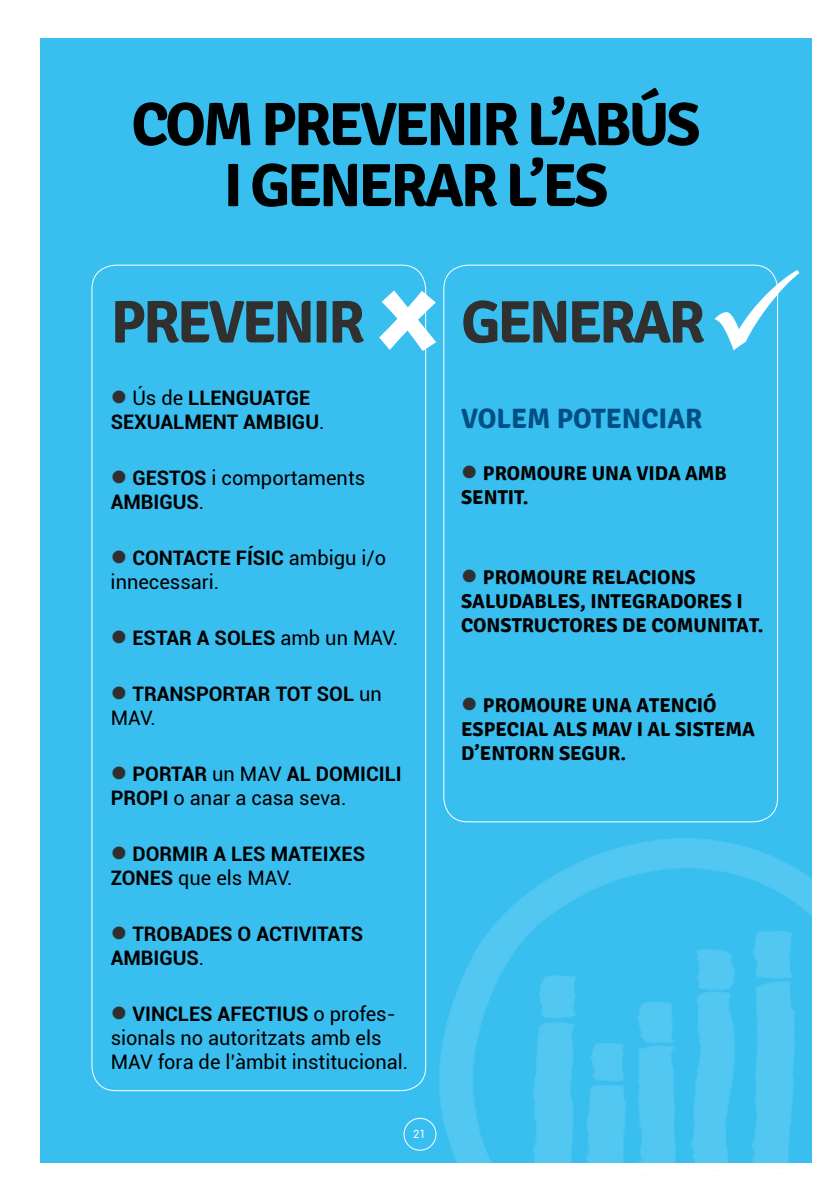
<style>
.page{position:relative;width:840px;height:1191px;background:#fff}
.page>*{position:absolute;margin:0;border:0;box-sizing:border-box;transform-origin:0 0}
.t1{font:108px "Brady Bunch Remastered";color:#fff}
.t2{font:700 61px/61px "Signika";letter-spacing:-.05em;color:#000;text-align:center}
.t3{font:700 60px "Signika";letter-spacing:-.05em;color:#303030}
.t4{font:700 28px "Signika";color:#004f84}
.t5{font:700 20px/24px "Roboto";color:#000}
.t6{font:700 20px/24px "Signika";color:#000}
.t7{font:20px/24px "Roboto";color:#000}
.t8{font:11.2px "Roboto";color:#fff}
.s1{color:#303030}
.s2{font-weight:400}
.s3{font-weight:700}
</style>
<div class="page">
<div style="left:40px;top:38px;width:771px;height:1124px;background:#38bff0"></div>
<img style="left:403px;top:807px;width:409px;height:356px">
<div style="left:403px;top:1118px;width:33px;height:32px;border:1px solid #fff;border-radius:50%"></div>
<svg style="left:765px;top:268px;width:14px;height:82px"></svg>
<h2 class="t2" style="left:131px;top:95px;width:570px">COM PREVENIR L’ABÚS<br>I GENERAR L’ES</h2>
<h1 class="t1" style="left:380px;top:259px;width:58px">x</h1>
<h3 class="t3" style="left:111px;top:286px;width:256px">PREVENIR</h3>
<h3 class="t3" style="left:461px;top:286px;width:245px">GENERAR</h3>
<p class="t5" style="left:111px;top:385px;width:215px"><span class="s1">●</span> <span class="s2">Ús de</span> LLENGUATGE<br>SEXUALMENT AMBIGU<span class="s2">.</span></p>
<p class="t7" style="left:111px;top:465px;width:256px"><span class="s1">●</span> <span class="s3">GESTOS</span> i comportaments<br><span class="s3">AMBIGUS</span>.</p>
<p class="t7" style="left:111px;top:545px;width:277px"><span class="s1">●</span> <span class="s3">CONTACTE FÍSIC</span> ambigu i/o innecessari.</p>
<p class="t5" style="left:111px;top:625px;width:289px"><span class="s1">●</span> ESTAR A SOLES <span class="s2">amb un MAV.</span></p>
<p class="t5" style="left:111px;top:681px;width:272px"><span class="s1">●</span> TRANSPORTAR TOT SOL <span class="s2">un<br>MAV.</span></p>
<p class="t5" style="left:111px;top:761px;width:292px"><span class="s1">●</span> PORTAR <span class="s2">un MAV</span> AL DOMICILI<br>PROPI <span class="s2">o anar a casa seva.</span></p>
<p class="t5" style="left:111px;top:841px;width:256px"><span class="s1">●</span> DORMIR A LES MATEIXES<br>ZONES <span class="s2">que els MAV.</span></p>
<p class="t5" style="left:111px;top:921px;width:254px"><span class="s1">●</span> TROBADES O ACTIVITATS<br>AMBIGUS<span class="s2">.</span></p>
<p class="t7" style="left:111px;top:1001px;width:299px"><span class="s1">●</span> <span class="s3">VINCLES AFECTIUS</span> o profes&shy;sionals no autoritzats amb els<br>MAV fora de l’àmbit institucional.</p>
<p class="t8" style="left:413px;top:1126px;width:14px">21</p>
<h3 class="t4" style="left:461px;top:401px;width:243px">VOLEM POTENCIAR</h3>
<p class="t6" style="left:461px;top:461px;width:267px"><span class="s1">●</span> PROMOURE UNA VIDA AMB<br>SENTIT.</p>
<p class="t6" style="left:461px;top:565px;width:304px"><span class="s1">●</span> PROMOURE RELACIONS<br>SALUDABLES, INTEGRADORES I<br>CONSTRUCTORES DE COMUNITAT.</p>
<p class="t6" style="left:461px;top:693px;width:295px"><span class="s1">●</span> PROMOURE UNA ATENCIÓ<br>ESPECIAL ALS MAV I AL SISTEMA<br>D’ENTORN SEGUR.</p>
</div>
